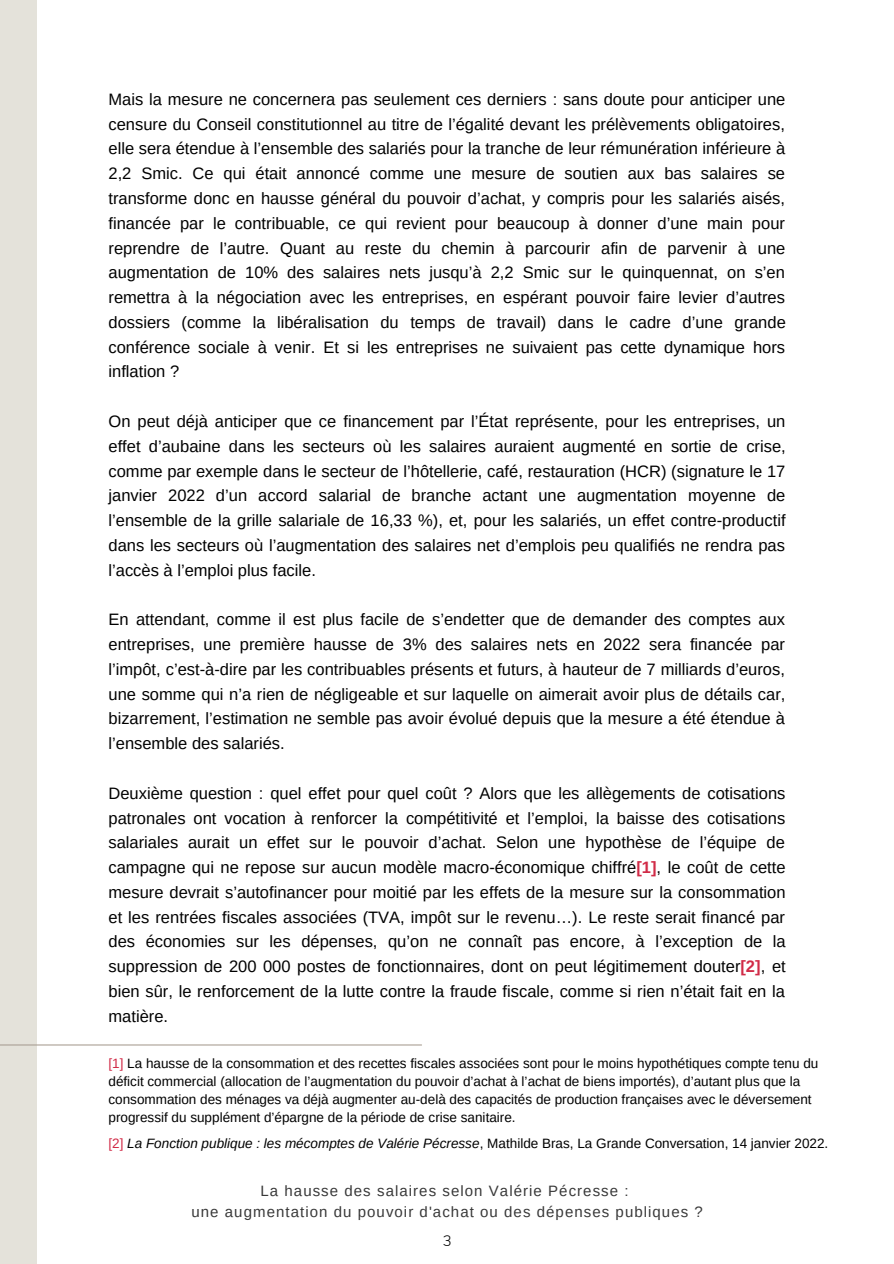
<style>
.page{position:relative;width:894px;height:1264px;background:#fff}
.page>*{position:absolute;margin:0;border:0;box-sizing:border-box;transform-origin:0 0}
.t1{font:16.5px/24.8px "Arimo";color:#000;text-align:justify}
.t2{font:15px "Arimo";letter-spacing:.07em;color:#393939}
.t3{font:300 15px "Nunito";color:#000}
.t4{font:13.5px/18px "Arimo";color:#000}
.s1{font-weight:700;color:#d12b47}
.s2{color:#d12b47}
.s3{font-style:italic}
</style>
<div class="page">
<div style="left:0;top:0;width:37px;height:1263px;background:#e4e2da"></div>
<hr style="left:0;top:1044px;width:421px;height:1px;background:#aaa095">
<p class="t1" style="left:108px;top:87px;width:678px">Mais la mesure ne concernera pas seulement ces derniers : sans doute pour anticiper une censure du Conseil constitutionnel au titre de l’égalité devant les prélèvements obligatoires, elle sera étendue à l’ensemble des salariés pour la tranche de leur rémunération inférieure à 2,2 Smic. Ce qui était annoncé comme une mesure de soutien aux bas salaires se transforme donc en hausse général du pouvoir d’achat, y compris pour les salariés aisés, financée par le contribuable, ce qui revient pour beaucoup à donner d’une main pour reprendre de l’autre. Quant au reste du chemin à parcourir afin de parvenir à une augmentation de 10% des salaires nets jusqu’à 2,2 Smic sur le quinquennat, on s’en remettra à la négociation avec les entreprises, en espérant pouvoir faire levier d’autres dossiers (comme la libéralisation du temps de travail) dans le cadre d’une grande conférence sociale à venir. Et si les entreprises ne suivaient pas cette dynamique hors inflation ?</p>
<p class="t1" style="left:108px;top:409px;width:678px">On peut déjà anticiper que ce financement par l’État représente, pour les entreprises, un effet d’aubaine dans les secteurs où les salaires auraient augmenté en sortie de crise, comme par exemple dans le secteur de l’hôtellerie, café, restauration (HCR) (signature le 17 janvier 2022 d’un accord salarial de branche actant une augmentation moyenne de l’ensemble de la grille salariale de 16,33 %), et, pour les salariés, un effet contre-productif dans les secteurs où l’augmentation des salaires net d’emplois peu qualifiés ne rendra pas l’accès à l’emploi plus facile.</p>
<p class="t1" style="left:108px;top:607px;width:678px">En attendant, comme il est plus facile de s’endetter que de demander des comptes aux entreprises, une première hausse de 3% des salaires nets en 2022 sera financée par l’impôt, c’est-à-dire par les contribuables présents et futurs, à hauteur de 7 milliards d’euros, une somme qui n’a rien de négligeable et sur laquelle on aimerait avoir plus de détails car, bizarrement, l’estimation ne semble pas avoir évolué depuis que la mesure a été étendue à l’ensemble des salariés.</p>
<p class="t1" style="left:108px;top:780px;width:678px">Deuxième question : quel effet pour quel coût ? Alors que les allègements de cotisations patronales ont vocation à renforcer la compétitivité et l’emploi, la baisse des cotisations salariales aurait un effet sur le pouvoir d’achat. Selon une hypothèse de l’équipe de campagne qui ne repose sur aucun modèle macro-économique chiffré<span class="s1">[1]</span>, le coût de cette mesure devrait s’autofinancer pour moitié par les effets de la mesure sur la consommation et les rentrées fiscales associées (TVA, impôt sur le revenu…). Le reste serait financé par des économies sur les dépenses, qu’on ne connaît pas encore, à l’exception de la suppression de 200 000 postes de fonctionnaires, dont on peut légitimement douter<span class="s1">[2]</span>, et bien sûr, le renforcement de la lutte contre la fraude fiscale, comme si rien n’était fait en la matière.</p>
<p class="t4" style="left:108px;top:1054px;width:711px"><span class="s2">[1]</span> La hausse de la consommation et des recettes fiscales associées sont pour le moins hypothétiques compte tenu du déficit commercial (allocation de l’augmentation du pouvoir d’achat à l’achat de biens importés), d’autant plus que la consommation des ménages va déjà augmenter au-delà des capacités de production françaises avec le déversement progressif du supplément d’épargne de la période de crise sanitaire.</p>
<p class="t4" style="left:108px;top:1134px;width:721px"><span class="s2">[2]</span> <span class="s3">La Fonction publique : les mécomptes de Valérie Pécresse</span>, Mathilde Bras, La Grande Conversation, 14 janvier 2022.</p>
<p class="t2" style="left:260px;top:1182px;width:369px">La hausse des salaires selon Valérie Pécresse :</p>
<p class="t2" style="left:191px;top:1202px;width:513px">une augmentation du pouvoir d'achat ou des dépenses publiques ?</p>
<p class="t3" style="left:442px;top:1230px;width:11px">3</p>
</div>
